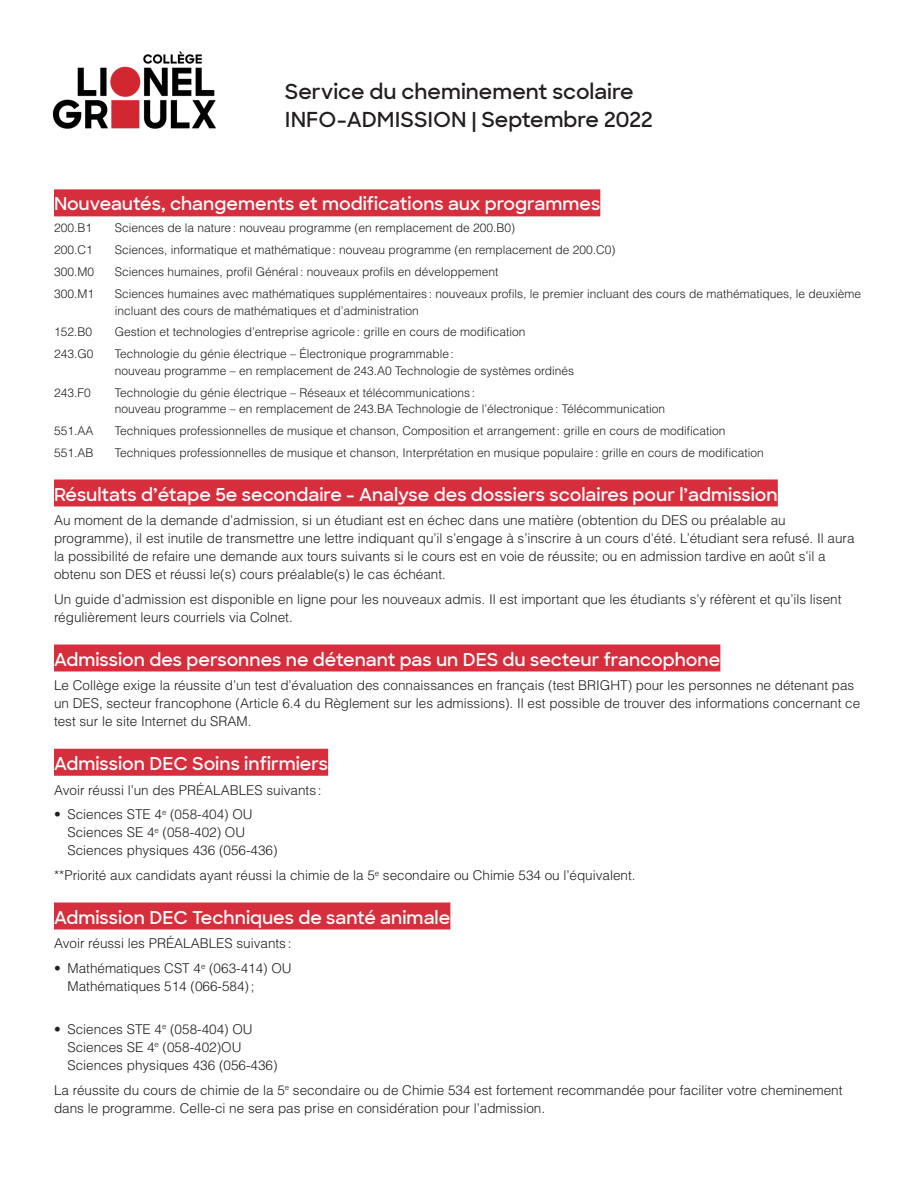
<style>
.page{position:relative;width:918px;height:1188px;background:#fff}
.page>*{position:absolute;margin:0;border:0;box-sizing:border-box;transform-origin:0 0}
.t1{font:600 21px "Sharp Sans";color:#231f20}
.section{font:600 18px "Sharp Sans";color:#fff}
.texte_courant{font:300 13.5px/18px "Helvetica LT Std";color:#231f20}
.MAJ_programmes{font:300 12px/16.5px "Helvetica LT Std";color:#231f20}
</style>
<div class="page">
<img style="left:52px;top:51px;width:164px;height:78px">
<div style="left:54px;top:189px;width:546px;height:27px;background:#d62e3c"></div>
<div style="left:54px;top:480px;width:724px;height:27px;background:#d62e3c"></div>
<div style="left:54px;top:645px;width:666px;height:27px;background:#d62e3c"></div>
<div style="left:54px;top:749px;width:274px;height:27px;background:#d62e3c"></div>
<div style="left:54px;top:903px;width:396px;height:27px;background:#d62e3c"></div>
<p class="t1" style="left:285px;top:76px;width:350px">Service du cheminement scolaire</p>
<p class="t1" style="left:285px;top:104px;width:370px">INFO-ADMISSION | Septembre 2022</p>
<p class="section" style="left:54px;top:191px;width:548px">Nouveautés, changements et modifications aux programmes</p>
<p class="MAJ_programmes" style="left:54px;top:220px;width:40px">200.B1</p>
<p class="MAJ_programmes" style="left:115px;top:220px;width:402px">Sciences de la nature: nouveau programme (en remplacement de 200.B0)</p>
<p class="MAJ_programmes" style="left:54px;top:242px;width:40px">200.C1</p>
<p class="MAJ_programmes" style="left:115px;top:242px;width:502px">Sciences, informatique et mathématique: nouveau programme (en remplacement de 200.C0)</p>
<p class="MAJ_programmes" style="left:54px;top:263px;width:42px">300.M0</p>
<p class="MAJ_programmes" style="left:115px;top:263px;width:385px">Sciences humaines, profil Général: nouveaux profils en développement</p>
<p class="MAJ_programmes" style="left:54px;top:285px;width:42px">300.M1</p>
<p class="MAJ_programmes" style="left:115px;top:285px;width:748px">Sciences humaines avec mathématiques supplémentaires : nouveaux profils, le premier incluant des cours de mathématiques, le deuxième incluant des cours de mathématiques et d’administration</p>
<p class="MAJ_programmes" style="left:54px;top:324px;width:40px">152.B0</p>
<p class="MAJ_programmes" style="left:115px;top:324px;width:412px">Gestion et technologies d’entreprise agricole: grille en cours de modification</p>
<p class="MAJ_programmes" style="left:54px;top:346px;width:41px">243.G0</p>
<p class="MAJ_programmes" style="left:115px;top:346px;width:461px">Technologie du génie électrique – Électronique programmable:<br>nouveau programme – en remplacement de 243.A0 Technologie de systèmes ordinés</p>
<p class="MAJ_programmes" style="left:54px;top:384px;width:38px">243.F0</p>
<p class="MAJ_programmes" style="left:115px;top:384px;width:552px">Technologie du génie électrique – Réseaux et télécommunications :<br>nouveau programme – en remplacement de 243.BA Technologie de l’électronique: Télécommunication</p>
<p class="MAJ_programmes" style="left:54px;top:422px;width:41px">551.AA</p>
<p class="MAJ_programmes" style="left:115px;top:422px;width:612px">Techniques professionnelles de musique et chanson, Composition et arrangement: grille en cours de modification</p>
<p class="MAJ_programmes" style="left:54px;top:444px;width:41px">551.AB</p>
<p class="MAJ_programmes" style="left:115px;top:444px;width:651px">Techniques professionnelles de musique et chanson, Interprétation en musique populaire: grille en cours de modification</p>
<p class="section" style="left:54px;top:481px;width:725px">Résultats d’étape 5e secondaire - Analyse des dossiers scolaires pour l’admission</p>
<p class="texte_courant" style="left:54px;top:511px;width:802px">Au moment de la demande d’admission, si un étudiant est en échec dans une matière (obtention du DES ou préalable au programme), il est inutile de transmettre une lettre indiquant qu’il s’engage à s’inscrire à un cours d’été. L’étudiant sera refusé. Il aura la possibilité de refaire une demande aux tours suivants si le cours est en voie de réussite; ou en admission tardive en août s’il a obtenu son DES et réussi le(s) cours préalable(s) le cas échéant.</p>
<p class="texte_courant" style="left:54px;top:590px;width:789px">Un guide d’admission est disponible en ligne pour les nouveaux admis. Il est important que les étudiants s’y réfèrent et qu’ils lisent régulièrement leurs courriels via Colnet.</p>
<p class="section" style="left:54px;top:646px;width:668px">Admission des personnes ne détenant pas un DES du secteur francophone</p>
<p class="texte_courant" style="left:54px;top:676px;width:808px">Le Collège exige la réussite d’un test d’évaluation des connaissances en français (test BRIGHT) pour les personnes ne détenant pas un DES, secteur francophone (Article 6.4 du Règlement sur les admissions). Il est possible de trouver des informations concernant ce test sur le site Internet du SRAM.</p>
<p class="section" style="left:54px;top:750px;width:276px">Admission DEC Soins infirmiers</p>
<p class="texte_courant" style="left:54px;top:781px;width:269px">Avoir réussi l’un des PRÉALABLES suivants :</p>
<p class="texte_courant" style="left:68px;top:805px;width:212px;text-indent:-14px">• Sciences STE 4<sup>e</sup> (058-404) OU<br>Sciences SE 4<sup>e</sup> (058-402) OU<br>Sciences physiques 436 (056-436)</p>
<p class="texte_courant" style="left:54px;top:866px;width:583px">**Priorité aux candidats ayant réussi la chimie de la 5<sup>e</sup> secondaire ou Chimie 534 ou l’équivalent.</p>
<p class="section" style="left:54px;top:904px;width:398px">Admission DEC Techniques de santé animale</p>
<p class="texte_courant" style="left:54px;top:934px;width:239px">Avoir réussi les PRÉALABLES suivants :</p>
<p class="texte_courant" style="left:68px;top:959px;width:226px;text-indent:-14px">• Mathématiques CST 4<sup>e</sup> (063-414) OU<br>Mathématiques 514 (066-584);</p>
<p class="texte_courant" style="left:68px;top:1020px;width:212px;text-indent:-14px">• Sciences STE 4<sup>e</sup> (058-404) OU<br>Sciences SE 4<sup>e</sup> (058-402)OU<br>Sciences physiques 436 (056-436)</p>
<p class="texte_courant" style="left:54px;top:1081px;width:790px">La réussite du cours de chimie de la 5<sup>e</sup> secondaire ou de Chimie 534 est fortement recommandée pour faciliter votre cheminement dans le programme. Celle-ci ne sera pas prise en considération pour l’admission.</p>
</div>
